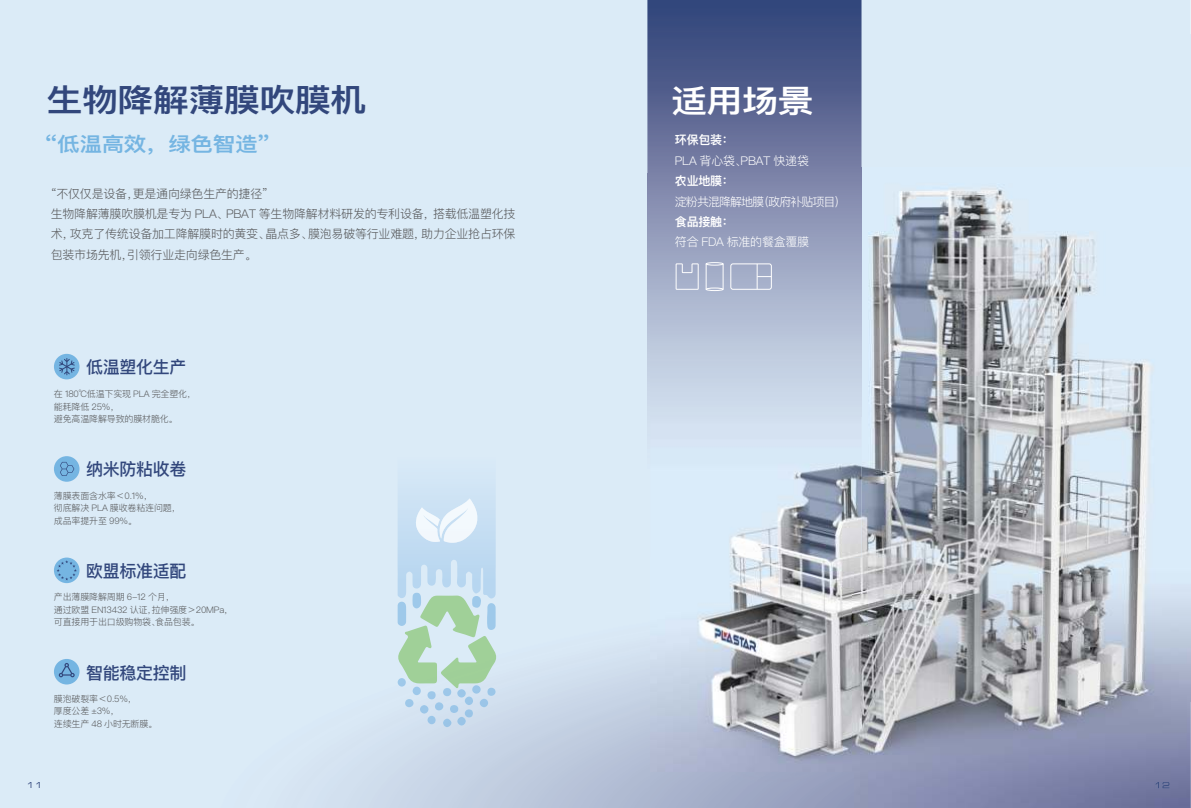
<style>
.page{position:relative;width:1191px;height:808px;background:#fff}
.page>*{position:absolute;margin:0;border:0;box-sizing:border-box;transform-origin:0 0}
.t1{font:600 31.6px "Ping Fang SC";letter-spacing:-.02em;color:#32477c;scale:1.14 1}
.t2{font:600 31.6px "Ping Fang SC";color:#fff;scale:1.14 1}
.t3{font:600 19.8px "Ping Fang SC";letter-spacing:-.02em;color:#75b5e2;scale:1.14 1}
.t4{font:500 17px "Ping Fang SC";letter-spacing:-.02em;color:#32477c}
.t5{font:300 12px/20.4px "Ping Fang SC";letter-spacing:-.02em;color:#58595b}
.t6{font:300 12px "Ping Fang SC";letter-spacing:-.02em;color:#fff}
.t7{font:300 12px "Ping Fang SC";letter-spacing:-.08em;color:#fff}
.t8{font:600 12px "Ping Fang SC";letter-spacing:-.02em;color:#fff}
.t9{font:300 9px/12.4px "Ping Fang SC";letter-spacing:-.02em;color:#58595b}
.t10{font:8.4px "Eurostile LT Extended Two";color:#32477c}
</style>
<div class="page">
<img style="left:1190px;top:0;width:1px;height:807px">
<img style="left:861px;top:35px;width:1px;height:133px">
<img style="left:647px;top:0;width:214px;height:174px">
<div style="left:54px;top:354px;width:25px;height:25px;background:#75b5e2;border-radius:50%"></div>
<div style="left:54px;top:456px;width:25px;height:26px;background:#75b5e2;border-radius:50%"></div>
<div style="left:54px;top:557px;width:25px;height:26px;background:#75b5e2;border-radius:50%"></div>
<div style="left:54px;top:659px;width:25px;height:25px;background:#75b5e2;border-radius:50%"></div>
<img style="left:862px;top:168px;width:227px;height:213px">
<img style="left:1089px;top:168px;width:101px;height:640px">
<img style="left:853px;top:381px;width:236px;height:427px">
<img style="left:650px;top:557px;width:203px;height:251px">
<img style="left:861px;top:168px;width:1px;height:389px">
<img style="left:650px;top:168px;width:211px;height:389px">
<img style="left:1155px;top:782px;width:14px;height:6px">
<svg style="left:59px;top:358px;width:16px;height:17px"></svg>
<svg style="left:60px;top:462px;width:14px;height:14px"></svg>
<svg style="left:57px;top:560px;width:20px;height:20px"></svg>
<svg style="left:59px;top:663px;width:16px;height:14px"></svg>
<img style="left:397px;top:457px;width:99px;height:141px">
<img style="left:397px;top:626px;width:40px;height:52px">
<img style="left:440px;top:636px;width:57px;height:52px">
<img style="left:420px;top:595px;width:59px;height:42px">
<img style="left:487px;top:603px;width:8px;height:27px">
<img style="left:397px;top:602px;width:9px;height:24px">
<img style="left:412px;top:593px;width:9px;height:15px">
<svg style="left:472px;top:596px;width:9px;height:12px"></svg>
<svg style="left:397px;top:678px;width:98px;height:49px;background:#c6dce9"></svg>
<img style="left:439px;top:498px;width:38px;height:45px">
<img style="left:415px;top:507px;width:25px;height:35px">
<svg style="left:675px;top:263px;width:24px;height:27px"></svg>
<svg style="left:705px;top:265px;width:1px;height:23px"></svg>
<svg style="left:722px;top:265px;width:1px;height:23px"></svg>
<div style="left:705px;top:262px;width:18px;height:4px;border:1px solid #fff;border-radius:50%"></div>
<div style="left:705px;top:287px;width:18px;height:4px;border:1px solid #fff;border-radius:50%"></div>
<div style="left:730px;top:263px;width:42px;height:27px;border:1px solid #fff;border-radius:2px"></div>
<svg style="left:756px;top:264px;width:15px;height:25px"></svg>
<h1 class="t1" style="left:47px;top:80px;width:282px">生物降解薄膜吹膜机</h1>
<h2 class="t3" style="left:44px;top:132px;width:201px">“低温高效，绿色智造”</h2>
<h3 class="t5" style="left:51px;top:183px;width:466px">“不仅仅是设备，更是通向绿色生产的捷径”<br>生物降解薄膜吹膜机是专为 PLA、PBAT 等生物降解材料研发的专利设备，搭载低温塑化技术，攻克了传统设备加工降解膜时的黄变、晶点多、膜泡易破等行业难题，助力企业抢占环保包装市场先机，引领行业走向绿色生产。</h3>
<h3 class="t4" style="left:86px;top:356px;width:102px">低温塑化生产</h3>
<p class="t9" style="left:54px;top:388px;width:144px">在 180℃低温下实现 PLA 完全塑化，能耗降低 25%，<br>避免高温降解导致的膜材脆化。</p>
<h3 class="t4" style="left:86px;top:459px;width:102px">纳米防粘收卷</h3>
<p class="t9" style="left:54px;top:489px;width:128px">薄膜表面含水率＜0.1%，<br>彻底解决 PLA 膜收卷粘连问题，成品率提升至 99%。</p>
<h3 class="t4" style="left:86px;top:561px;width:102px">欧盟标准适配</h3>
<p class="t9" style="left:54px;top:591px;width:181px">产出薄膜降解周期 6-12 个月，<br>通过欧盟 EN13432 认证，拉伸强度＞20MPa，可直接用于出口级购物袋、食品包装。</p>
<h3 class="t4" style="left:86px;top:662px;width:102px">智能稳定控制</h3>
<p class="t9" style="left:54px;top:692px;width:105px">膜泡破裂率＜0.5%，<br>厚度公差 ±3%，<br>连续生产 48 小时无断膜。</p>
<p class="t10" style="left:27px;top:780px;width:18px">11</p>
<h1 class="t2" style="left:671px;top:81px;width:127px">适用场景</h1>
<h3 class="t8" style="left:675px;top:133px;width:61px">环保包装：</h3>
<h3 class="t6" style="left:675px;top:153px;width:136px">PLA 背心袋、PBAT 快递袋</h3>
<h3 class="t8" style="left:675px;top:174px;width:61px">农业地膜：</h3>
<h3 class="t7" style="left:675px;top:194px;width:173px">淀粉共混降解地膜（政府补贴项目）</h3>
<h3 class="t8" style="left:675px;top:214px;width:61px">食品接触：</h3>
<h3 class="t6" style="left:675px;top:235px;width:136px">符合 FDA 标准的餐盒覆膜</h3>
</div>
